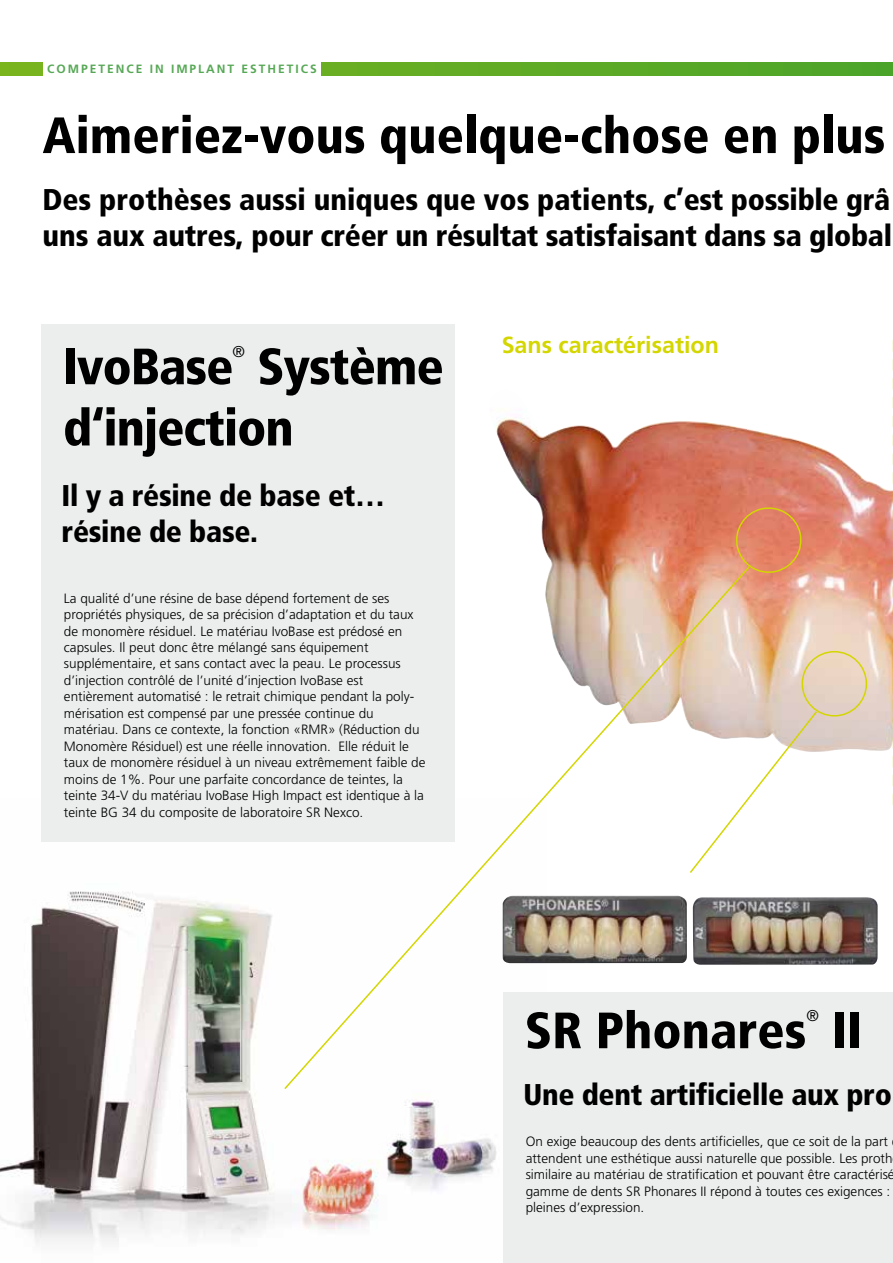
<style>
.page{position:relative;width:893px;height:1263px;background:#fff}
.page>*{position:absolute;margin:0;border:0;box-sizing:border-box;transform-origin:0 0}
.t1{font:900 condensed 51px "Frutiger";color:#000}
.t2{font:900 condensed 51px/61.2px "Frutiger";letter-spacing:-.02em;color:#000}
.t3{font:900 condensed 30px/36px "Frutiger";letter-spacing:-.01em;color:#000}
.t4{font:700 23.25px "Frutiger";color:#d4d600}
.t5{font:300 15.6px "Frutiger";color:#000}
.t6{font:300 13.5px/16.5px "Frutiger";color:#000}
.t7{font:700 12px "Frutiger";letter-spacing:.165em;color:#57a856}
</style>
<div class="page">
<img style="left:0;top:891px;width:497px;height:352px">
<div style="left:41px;top:324px;width:414px;height:518px;background:#eceded"></div>
<div style="left:503px;top:993px;width:390px;height:270px;background:#eceded"></div>
<img style="left:751px;top:897px;width:127px;height:68px">
<svg style="left:0;top:62px;width:893px;height:14px;background:#5daa25"></svg>
<div style="left:43px;top:58px;width:278px;height:23px;background:#fff"></div>
<img style="left:494px;top:417px;width:398px;height:335px">
<svg style="left:892px;top:340px;width:1px;height:465px"></svg>
<div style="left:801px;top:651px;width:66px;height:65px;border:2px solid #d4d600;border-radius:50%"></div>
<svg style="left:733px;top:505px;width:71px;height:70px;background:#e18661"></svg>
<svg style="left:283px;top:565px;width:468px;height:526px"></svg>
<svg style="left:688px;top:710px;width:130px;height:164px"></svg>
<p class="t7" style="left:47px;top:61px;width:271px">COMPETENCE IN IMPLANT ESTHETICS</p>
<h1 class="t1" style="left:43px;top:105px;width:844px">Aimeriez-vous quelque-chose en plus</h1>
<h2 class="t3" style="left:43px;top:181px;width:851px">Des prothèses aussi uniques que vos patients, c’est possible grâ uns aux autres, pour créer un résultat satisfaisant dans sa global</h2>
<h1 class="t2" style="left:63px;top:336px;width:172px">IvoBase</h1>
<p class="t5" style="left:232px;top:343px;width:14px">®</p>
<h1 class="t2" style="left:63px;top:336px;width:382px;text-indent:194px">Système d‘injection</h1>
<h2 class="t3" style="left:62px;top:477px;width:325px">Il y a résine de base et… résine de base.</h2>
<p class="t6" style="left:64px;top:590px;width:363px">La qualité d’une résine de base dépend fortement de ses propriétés physiques, de sa précision d’adaptation et du taux de monomère résiduel. Le matériau IvoBase est prédosé en capsules. Il peut donc être mélangé sans équipement supplémentaire, et sans contact avec la peau. Le processus d’injection contrôlé de l’unité d’injection IvoBase est entièrement automatisé : le retrait chimique pendant la poly&shy;mérisation est compensé par une pressée continue du matériau. Dans ce contexte, la fonction «RMR» (Réduction du Monomère Résiduel) est une réelle innovation. Elle réduit le taux de monomère résiduel à un niveau extrêmement faible de moins de 1%. Pour une parfaite concordance de teintes, la teinte 34-V du matériau IvoBase High Impact est identique à la teinte BG 34 du composite de laboratoire SR Nexco.</p>
<h3 class="t4" style="left:502px;top:331px;width:219px">Sans caractérisation</h3>
<h1 class="t1" style="left:525px;top:1000px;width:283px">SR Phonares</h1>
<p class="t5" style="left:806px;top:1006px;width:14px">®</p>
<h1 class="t1" style="left:832px;top:1000px;width:32px">II</h1>
<h2 class="t3" style="left:523px;top:1076px;width:370px">Une dent artificielle aux pro</h2>
<p class="t6" style="left:526px;top:1133px;width:370px">On exige beaucoup des dents artificielles, que ce soit de la part attendent une esthétique aussi naturelle que possible. Les proth similaire au matériau de stratification et pouvant être caractérisé gamme de dents SR Phonares II répond à toutes ces exigences : pleines d’expression.</p>
</div>
